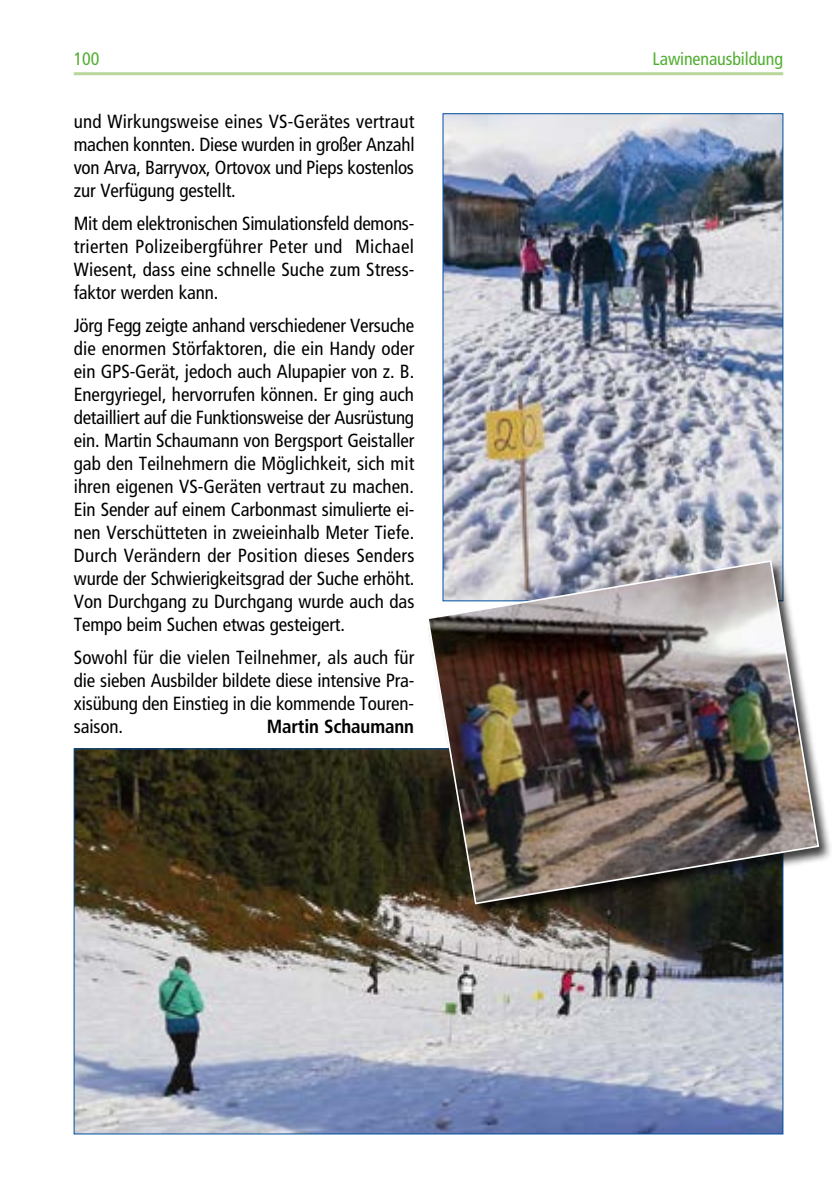
<style>
.page{position:relative;width:840px;height:1191px;background:#fff}
.page>*{position:absolute;margin:0;border:0;box-sizing:border-box;transform-origin:0 0}
.t1{font:condensed 19px/23px "Frutiger";letter-spacing:-.005em;color:#000;text-align:justify}
.t2{font:700 condensed 19px "Frutiger";letter-spacing:-.01em;color:#000}
.t3{font:condensed 18px "Frutiger";letter-spacing:-.005em;color:#52ae32}
</style>
<div class="page">
<hr style="left:74px;top:72px;width:708px;height:3px;background:#b7d69b">
<img style="left:76px;top:750px;width:704px;height:382px">
<img style="left:444px;top:115px;width:336px;height:444px">
<div style="left:425px;top:559px;width:407px;height:359px;background:#000;opacity:.75"></div>
<img style="left:426px;top:559px;width:393px;height:346px">
<p class="t3" style="left:74px;top:48px;width:27px">100</p>
<p class="t3" style="left:652px;top:48px;width:132px">Lawinenausbildung</p>
<p class="t1" style="left:74px;top:110px;width:342px">und Wirkungsweise eines VS-Gerätes vertraut machen konnten. Diese wurden in großer Anzahl von Arva, Barryvox, Ortovox und Pieps kostenlos zur Verfügung gestellt.</p>
<p class="t1" style="left:74px;top:212px;width:342px">Mit dem elektronischen Simulationsfeld demons&shy;trierten Polizeibergführer Peter und Michael Wiesent, dass eine schnelle Suche zum Stress&shy;faktor werden kann.</p>
<p class="t1" style="left:74px;top:314px;width:342px">Jörg Fegg zeigte anhand verschiedener Versuche die enormen Störfaktoren, die ein Handy oder ein GPS-Gerät, jedoch auch Alupapier von z. B.<br>Energyriegel, hervorrufen können. Er ging auch detailliert auf die Funktionsweise der Ausrüstung ein. Martin Schaumann von Bergsport Geistaller gab den Teilnehmern die Möglichkeit, sich mit ihren eigenen VS-Geräten vertraut zu machen.<br>Ein Sender auf einem Carbonmast simulierte ei&shy;nen Verschütteten in zweieinhalb Meter Tiefe.<br>Durch Verändern der Position dieses Senders wurde der Schwierigkeitsgrad der Suche erhöht.<br>Von Durchgang zu Durchgang wurde auch das Tempo beim Suchen etwas gesteigert.</p>
<p class="t1" style="left:74px;top:646px;width:342px">Sowohl für die vielen Teilnehmer, als auch für die sieben Ausbilder bildete diese intensive Pra&shy;xisübung den Einstieg in die kommende Touren&shy;saison.</p>
<p class="t2" style="left:266px;top:715px;width:149px">Martin Schaumann</p>
</div>
